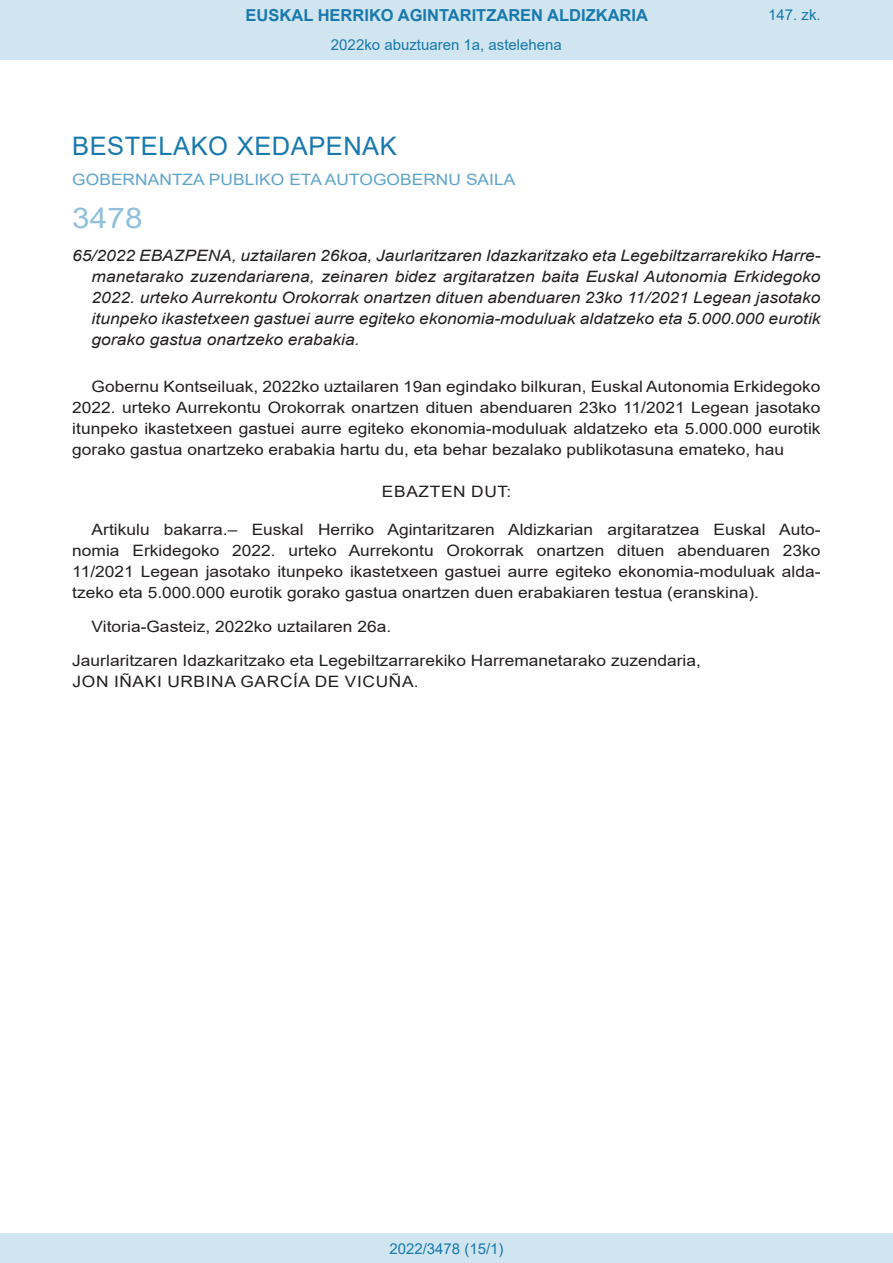
<style>
.page{position:relative;width:893px;height:1263px;background:#fff}
.page>*{position:absolute;margin:0;border:0;box-sizing:border-box;transform-origin:0 0}
.BOPVOrden{font:28.5px "Arial";color:#90c0db;scale:1.11 1}
.BOPVSeccion{font:25.5px "Arial";letter-spacing:.02em;color:#1879ad}
.t1{font:700 16.5px "Arial";color:#1879ad}
.BOPVDetalle{font:15.6px/21px "Arial";color:#231f20;text-align:justify;scale:1.11 1}
.BOPVTitulo{font:italic 15.6px/21px "Arial";color:#231f20;text-align:justify;scale:1.11 1}
.BOPVFirmaPuesto{font:15.6px "Arial";color:#231f20;scale:1.11 1}
.BOPVOrganismo{font:15.6px "Arial";letter-spacing:.005em;color:#5ea4ca;scale:1.11 1}
.BOPVFirmaLugFec{font:15.6px "Arial";color:#231f20;scale:1.11 1}
.BOPVFirmaNombre{font:15.6px "Arial";letter-spacing:.035em;color:#231f20;scale:1.11 1}
.BOPVClave{font:15.6px "Arial";letter-spacing:.035em;color:#231f20;scale:1.11 1}
.Paginacion_Centro{font:15px "Arial";color:#1879ad}
</style>
<div class="page">
<div style="left:0;top:0;width:893px;height:60px;background:#d0e5f0"></div>
<div style="left:0;top:1233px;width:893px;height:30px;background:#d0e5f0"></div>
<p class="t1" style="left:246px;top:3px;width:404px">EUSKAL HERRIKO AGINTARITZAREN ALDIZKARIA</p>
<p class="Paginacion_Centro" style="left:331px;top:35px;width:232px">2022ko abuztuaren 1a, astelehena</p>
<p class="Paginacion_Centro" style="left:768px;top:5px;width:54px">147. zk.</p>
<p class="BOPVSeccion" style="left:72px;top:128px;width:326px">BESTELAKO XEDAPENAK</p>
<p class="BOPVOrganismo" style="left:72px;top:169px;width:401px">GOBERNANTZA PUBLIKO ETA AUTOGOBERNU SAILA</p>
<p class="BOPVOrden" style="left:72px;top:198px;width:65px">3478</p>
<p class="BOPVTitulo" style="left:92px;top:246px;width:658px;text-indent:-19px">65/2022 EBAZPENA, uztailaren 26koa, Jaurlaritzaren Idazkaritzako eta Legebiltzarrarekiko Harre&shy;manetarako zuzendariarena, zeinaren bidez argitaratzen baita Euskal Autonomia Erkidegoko 2022. urteko Aurrekontu Orokorrak onartzen dituen abenduaren 23ko 11/2021 Legean jasotako itunpeko ikastetxeen gastuei aurre egiteko ekonomia-moduluak aldatzeko eta 5.000.000 eurotik gorako gastua onartzeko erabakia.</p>
<p class="BOPVDetalle" style="left:72px;top:376px;width:676px;text-indent:19px">Gobernu Kontseiluak, 2022ko uztailaren 19an egindako bilkuran, Euskal Autonomia Erkidegoko 2022. urteko Aurrekontu Orokorrak onartzen dituen abenduaren 23ko 11/2021 Legean jasotako itunpeko ikastetxeen gastuei aurre egiteko ekonomia-moduluak aldatzeko eta 5.000.000 eurotik gorako gastua onartzeko erabakia hartu du, eta behar bezalako publikotasuna emateko, hau</p>
<p class="BOPVClave" style="left:382px;top:481px;width:118px">EBAZTEN DUT:</p>
<p class="BOPVDetalle" style="left:72px;top:519px;width:676px;text-indent:19px">Artikulu bakarra.– Euskal Herriko Agintaritzaren Aldizkarian argitaratzea Euskal Auto&shy;nomia Erkidegoko 2022. urteko Aurrekontu Orokorrak onartzen dituen abenduaren 23ko 11/2021 Legean jasotako itunpeko ikastetxeen gastuei aurre egiteko ekonomia-moduluak alda&shy;tzeko eta 5.000.000 eurotik gorako gastua onartzen duen erabakiaren testua (eranskina).</p>
<p class="BOPVFirmaLugFec" style="left:92px;top:616px;width:271px">Vitoria-Gasteiz, 2022ko uztailaren 26a.</p>
<p class="BOPVFirmaPuesto" style="left:72px;top:650px;width:568px">Jaurlaritzaren Idazkaritzako eta Legebiltzarrarekiko Harremanetarako zuzendaria,</p>
<p class="BOPVFirmaNombre" style="left:73px;top:671px;width:313px">JON IÑAKI URBINA GARCÍA DE VICUÑA.</p>
<p class="Paginacion_Centro" style="left:389px;top:1238px;width:116px">2022/3478 (15/1)</p>
</div>
